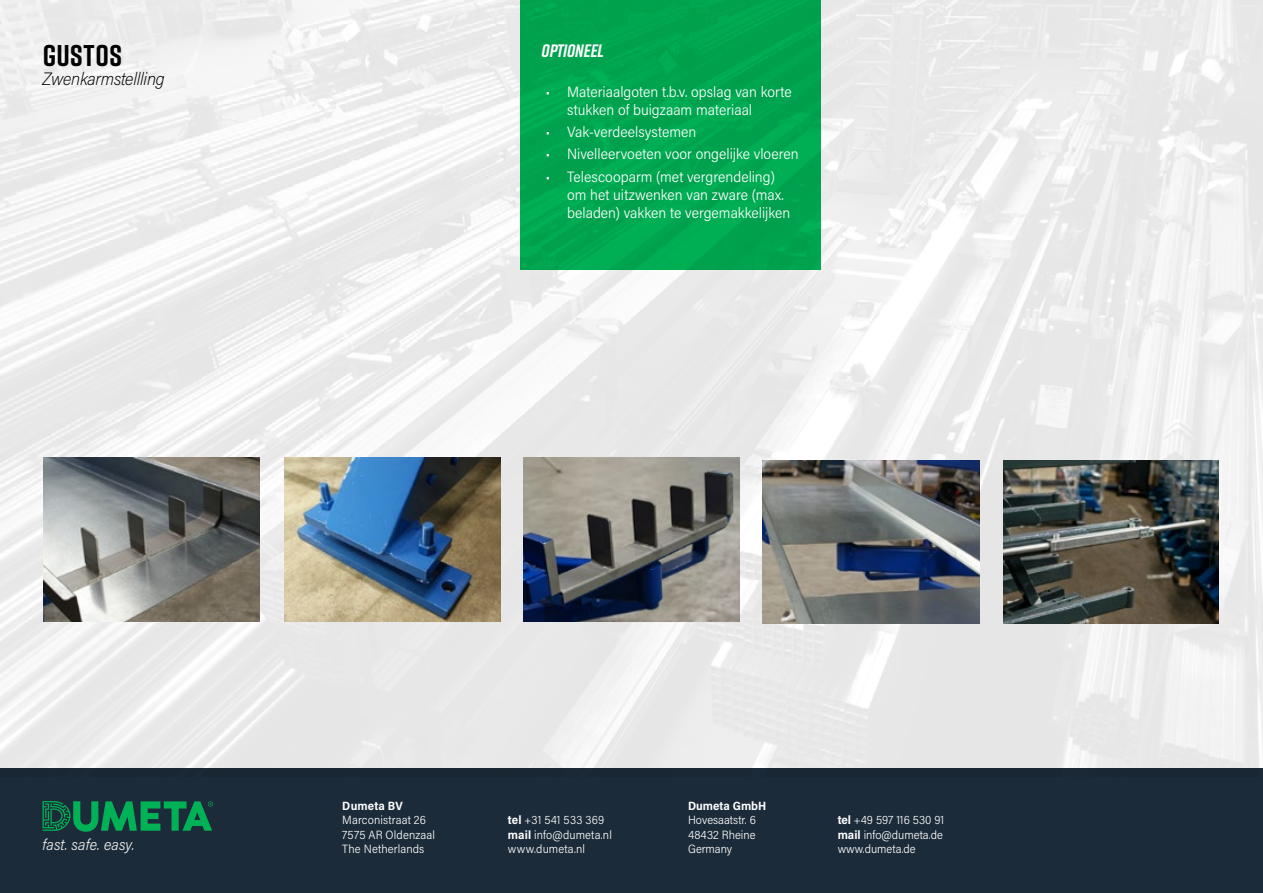
<style>
.page{position:relative;width:1263px;height:893px;background:#fff}
.page>*{position:absolute;margin:0;border:0;box-sizing:border-box;transform-origin:0 0}
.t1{font:700 30px "Rift";letter-spacing:.01em;color:#000}
.t2{font:italic 200 18px "Acumin Pro Semi Cond";letter-spacing:-.015em;color:#000}
.t3{font:italic 700 18px "Rift";letter-spacing:-.005em;color:#fff}
.t4{font:italic 300 15.6px "Acumin Pro Semi Cond";letter-spacing:.01em;color:#eff0f0}
.t5{font:300 15px/18px "Acumin Pro Semi Cond";color:#fff}
.t6{font:300 12px/14.4px "Acumin Pro Semi Cond";letter-spacing:.005em;color:#fff}
.t7{font:700 12px "Acumin Pro Semi Cond";letter-spacing:.005em;color:#fff}
.s1{font-weight:700}
</style>
<div class="page">
<div style="left:0;top:768px;width:1263px;height:125px;background:#1c2b39"></div>
<svg style="left:43px;top:801px;width:170px;height:31px"></svg>
<img style="left:0;top:0;width:1263px;height:768px">
<img style="left:523px;top:458px;width:216px;height:164px">
<img style="left:43px;top:458px;width:216px;height:164px">
<img style="left:762px;top:460px;width:217px;height:164px">
<img style="left:284px;top:458px;width:216px;height:164px">
<img style="left:1004px;top:460px;width:215px;height:164px">
<h1 class="t1" style="left:43px;top:34px;width:81px">GUSTOS</h1>
<p class="t2" style="left:43px;top:67px;width:124px">Zwenkarmstellling</p>
<p class="t3" style="left:541px;top:37px;width:64px">OPTIONEEL</p>
<p class="t5" style="left:567px;top:82px;width:226px;text-indent:-21px">• Materiaalgoten t.b.v. opslag van korte stukken of buigzaam materiaal</p>
<p class="t5" style="left:546px;top:122px;width:152px">• Vak-verdeelsystemen</p>
<p class="t5" style="left:546px;top:144px;width:254px">• Nivelleervoeten voor ongelijke vloeren</p>
<p class="t5" style="left:567px;top:167px;width:225px;text-indent:-21px">• Telescooparm (met vergrendeling) om het uitzwenken van zware (max. beladen) vakken te vergemakkelijken</p>
<p class="t4" style="left:43px;top:833px;width:93px">fast. safe. easy.</p>
<p class="t7" style="left:342px;top:797px;width:62px">Dumeta BV</p>
<p class="t6" style="left:342px;top:812px;width:94px">Marconistraat 26<br>7575 AR Oldenzaal<br>The Netherlands</p>
<p class="t7" style="left:688px;top:797px;width:80px">Dumeta GmbH</p>
<p class="t6" style="left:688px;top:812px;width:69px;text-align:justify">Hovesaatstr. 6<br>48432 Rheine Germany</p>
<p class="t6" style="left:508px;top:812px;width:106px"><span class="s1">tel</span> +31 541 533 369 <span class="s1">mail</span> info@dumeta.nl www.dumeta.nl</p>
<p class="t6" style="left:838px;top:812px;width:108px;text-align:justify"><span class="s1">tel</span> +49 597 116 530 91 <span class="s1">mail</span> info@dumeta.de www.dumeta.de</p>
</div>
